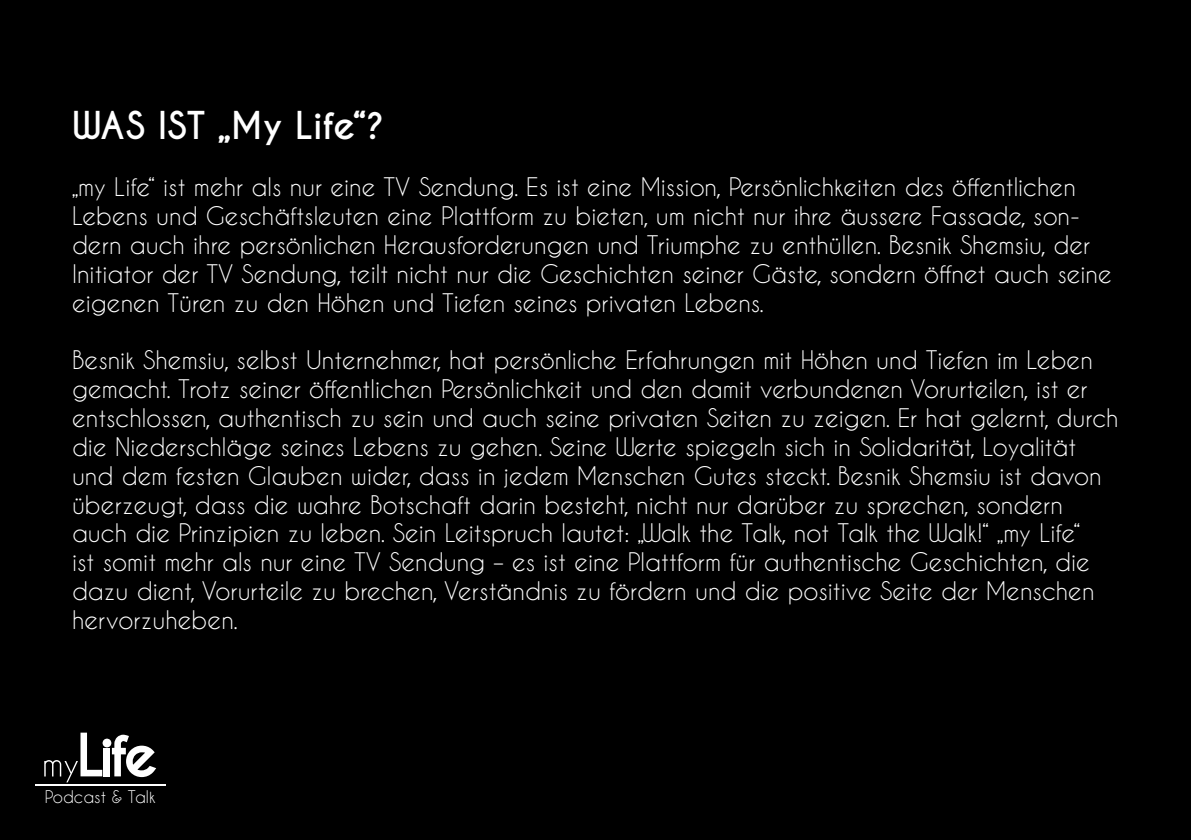
<style>
.page{position:relative;width:1191px;height:840px;background:#fff}
.page>*{position:absolute;margin:0;border:0;box-sizing:border-box;transform-origin:0 0}
.t1{font:700 36px "Caviar Dreams";color:#fff}
.t2{font:24px/28.8px "Caviar Dreams";color:#fff}
.t3{font:16.4px "Caviar Dreams";color:#fff}
</style>
<div class="page">
<div style="left:0;top:0;width:1191px;height:839px;background:#000"></div>
<svg style="left:44px;top:732px;width:112px;height:50px"></svg>
<hr style="left:35px;top:783px;width:130px;height:2px;background:#fff">
<h1 class="t1" style="left:72px;top:103px;width:314px">WAS IST „My Life“?</h1>
<p class="t2" style="left:72px;top:172px;width:1041px">„my Life“ ist mehr als nur eine TV Sendung. Es ist eine Mission, Persönlichkeiten des öffentlichen Lebens und Geschäftsleuten eine Plattform zu bieten, um nicht nur ihre äussere Fassade, son&shy;dern auch ihre persönlichen Herausforderungen und Triumphe zu enthüllen. Besnik Shemsiu, der Initiator der TV Sendung, teilt nicht nur die Geschichten seiner Gäste, sondern öffnet auch seine eigenen Türen zu den Höhen und Tiefen seines privaten Lebens.</p>
<p class="t2" style="left:72px;top:345px;width:1048px">Besnik Shemsiu, selbst Unternehmer, hat persönliche Erfahrungen mit Höhen und Tiefen im Leben gemacht. Trotz seiner öffentlichen Persönlichkeit und den damit verbundenen Vorurteilen, ist er entschlossen, authentisch zu sein und auch seine privaten Seiten zu zeigen. Er hat gelernt, durch die Niederschläge seines Lebens zu gehen. Seine Werte spiegeln sich in Solidarität, Loyalität und dem festen Glauben wider, dass in jedem Menschen Gutes steckt. Besnik Shemsiu ist davon überzeugt, dass die wahre Botschaft darin besteht, nicht nur darüber zu sprechen, sondern auch die Prinzipien zu leben. Sein Leitspruch lautet: „Walk the Talk, not Talk the Walk!“ „my Life“<br>ist somit mehr als nur eine TV Sendung – es ist eine Plattform für authentische Geschichten, die dazu dient, Vorurteile zu brechen, Verständnis zu fördern und die positive Seite der Menschen hervorzuheben.</p>
<p class="t3" style="left:45px;top:786px;width:112px">Podcast &amp; Talk</p>
</div>
